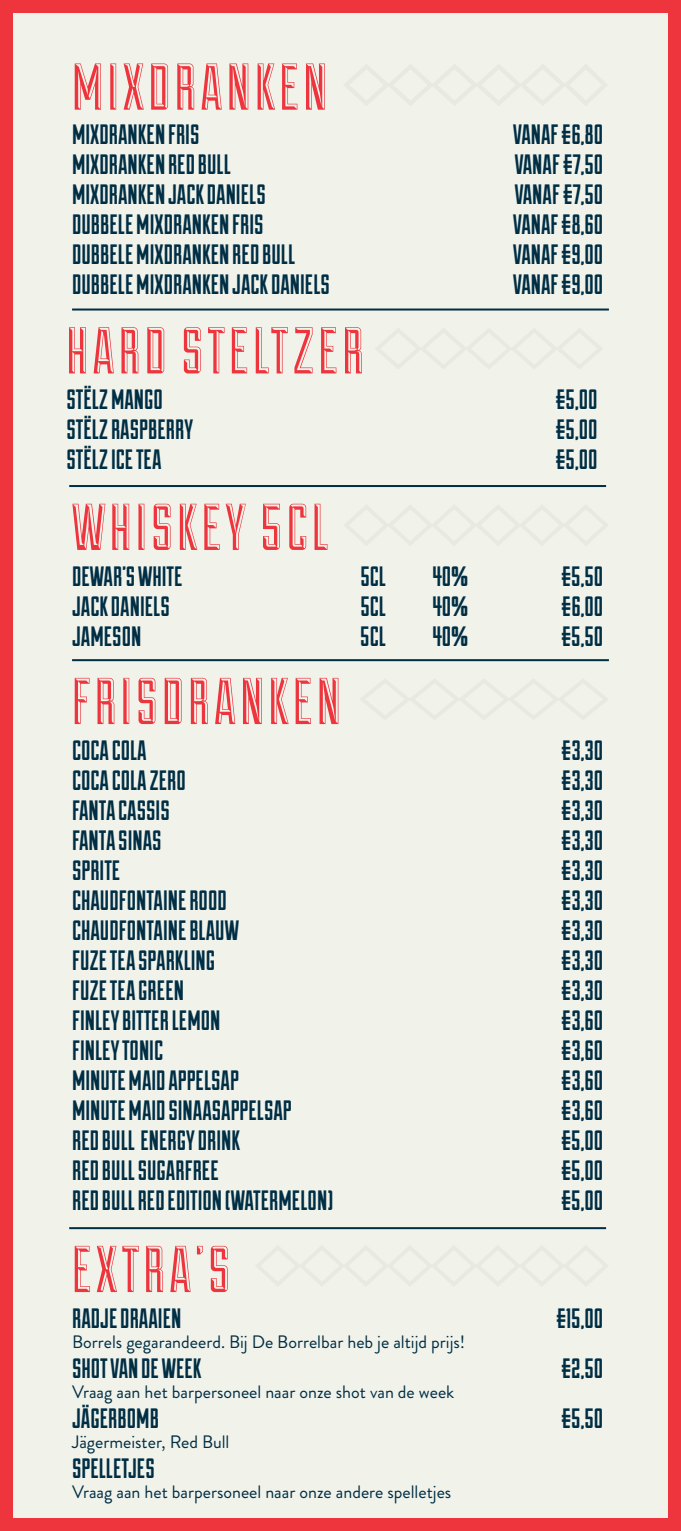
<style>
.page{position:relative;width:681px;height:1531px;background:#fff}
.page>*{position:absolute;margin:0;border:0;box-sizing:border-box;transform-origin:0 0}
.t1{font:66px "Duke";letter-spacing:.06em;color:#ee343d}
.t2{font:28px "Duke Fill";color:#002e44}
.t3{font:18px "Brandon Grotesque";color:#002e44}
</style>
<div class="page">
<div style="left:0;top:0;width:680px;height:1531px;background:#f1f3eb"></div>
<svg style="left:340px;top:502px;width:271px;height:47px;background:#eff1e9"></svg>
<svg style="left:357px;top:676px;width:254px;height:47px;background:#eff1e9"></svg>
<svg style="left:252px;top:1242px;width:359px;height:47px;background:#eff1e9"></svg>
<hr style="left:72px;top:659px;width:536px;height:2px;background:#002e44">
<hr style="left:69px;top:485px;width:536px;height:2px;background:#002e44">
<hr style="left:69px;top:1227px;width:536px;height:2px;background:#002e44">
<svg style="left:340px;top:61px;width:270px;height:48px;background:#eff1e9"></svg>
<hr style="left:72px;top:308px;width:536px;height:2px;background:#002e44">
<svg style="left:372px;top:325px;width:233px;height:47px;background:#eff1e9"></svg>
<p class="t1" style="left:72px;top:49px;width:257px">MIXDRANKEN</p>
<p class="t2" style="left:72px;top:118px;width:129px">MIXDRANKEN FRIS</p>
<p class="t2" style="left:513px;top:118px;width:91px">VANAF €6,8O</p>
<p class="t2" style="left:72px;top:148px;width:160px">MIXDRANKEN RED BULL</p>
<p class="t2" style="left:514px;top:148px;width:90px">VANAF €7,5O</p>
<p class="t2" style="left:72px;top:178px;width:195px">MIXDRANKEN JACK DANIELS</p>
<p class="t2" style="left:514px;top:178px;width:90px">VANAF €7,5O</p>
<p class="t2" style="left:72px;top:208px;width:193px">DUBBELE MIXDRANKEN FRIS</p>
<p class="t2" style="left:513px;top:208px;width:91px">VANAF €8,6O</p>
<p class="t2" style="left:72px;top:238px;width:224px">DUBBELE MIXDRANKEN RED BULL</p>
<p class="t2" style="left:513px;top:238px;width:91px">VANAF €9,OO</p>
<p class="t2" style="left:72px;top:268px;width:259px">DUBBELE MIXDRANKEN JACK DANIELS</p>
<p class="t2" style="left:513px;top:268px;width:91px">VANAF €9,OO</p>
<p class="t1" style="left:66px;top:312px;width:299px">HARD STELTZER</p>
<p class="t2" style="left:66px;top:383px;width:98px">STËLZ MANGO</p>
<p class="t2" style="left:555px;top:383px;width:43px">€5,OO</p>
<p class="t2" style="left:66px;top:413px;width:128px">STËLZ RASPBERRY</p>
<p class="t2" style="left:555px;top:413px;width:43px">€5,OO</p>
<p class="t2" style="left:66px;top:443px;width:97px">STËLZ ICE TEA</p>
<p class="t2" style="left:555px;top:443px;width:43px">€5,OO</p>
<p class="t1" style="left:72px;top:489px;width:258px">WHISKEY 5CL</p>
<p class="t2" style="left:72px;top:560px;width:112px">DEWAR’S WHITE</p>
<p class="t2" style="left:360px;top:560px;width:27px">5CL</p>
<p class="t2" style="left:432px;top:560px;width:37px">4O%</p>
<p class="t2" style="left:561px;top:560px;width:44px">€5,5O</p>
<p class="t2" style="left:72px;top:590px;width:99px">JACK DANIELS</p>
<p class="t2" style="left:360px;top:590px;width:27px">5CL</p>
<p class="t2" style="left:432px;top:590px;width:37px">4O%</p>
<p class="t2" style="left:561px;top:590px;width:43px">€6,OO</p>
<p class="t2" style="left:72px;top:620px;width:71px">JAMESON</p>
<p class="t2" style="left:360px;top:620px;width:27px">5CL</p>
<p class="t2" style="left:432px;top:620px;width:37px">4O%</p>
<p class="t2" style="left:561px;top:620px;width:44px">€5,5O</p>
<p class="t1" style="left:72px;top:663px;width:270px">FRISDRANKEN</p>
<p class="t2" style="left:72px;top:734px;width:76px">COCA COLA</p>
<p class="t2" style="left:561px;top:734px;width:43px">€3,3O</p>
<p class="t2" style="left:72px;top:764px;width:115px">COCA COLA ZERO</p>
<p class="t2" style="left:561px;top:764px;width:43px">€3,3O</p>
<p class="t2" style="left:72px;top:794px;width:99px">FANTA CASSIS</p>
<p class="t2" style="left:561px;top:794px;width:43px">€3,3O</p>
<p class="t2" style="left:72px;top:824px;width:91px">FANTA SINAS</p>
<p class="t2" style="left:561px;top:824px;width:43px">€3,3O</p>
<p class="t2" style="left:72px;top:854px;width:50px">SPRITE</p>
<p class="t2" style="left:561px;top:854px;width:43px">€3,3O</p>
<p class="t2" style="left:72px;top:884px;width:156px">CHAUDFONTAINE ROOD</p>
<p class="t2" style="left:561px;top:884px;width:43px">€3,3O</p>
<p class="t2" style="left:72px;top:914px;width:168px">CHAUDFONTAINE BLAUW</p>
<p class="t2" style="left:561px;top:914px;width:43px">€3,3O</p>
<p class="t2" style="left:72px;top:944px;width:145px">FUZE TEA SPARKLING</p>
<p class="t2" style="left:561px;top:944px;width:43px">€3,3O</p>
<p class="t2" style="left:72px;top:974px;width:113px">FUZE TEA GREEN</p>
<p class="t2" style="left:561px;top:974px;width:43px">€3,3O</p>
<p class="t2" style="left:72px;top:1004px;width:150px">FINLEY BITTER LEMON</p>
<p class="t2" style="left:561px;top:1004px;width:43px">€3,6O</p>
<p class="t2" style="left:72px;top:1034px;width:92px">FINLEY TONIC</p>
<p class="t2" style="left:561px;top:1034px;width:43px">€3,6O</p>
<p class="t2" style="left:72px;top:1064px;width:168px">MINUTE MAID APPELSAP</p>
<p class="t2" style="left:561px;top:1064px;width:43px">€3,6O</p>
<p class="t2" style="left:72px;top:1094px;width:221px">MINUTE MAID SINAASAPPELSAP</p>
<p class="t2" style="left:561px;top:1094px;width:43px">€3,6O</p>
<p class="t2" style="left:72px;top:1124px;width:169px">RED BULL ENERGY DRINK</p>
<p class="t2" style="left:561px;top:1124px;width:43px">€5,OO</p>
<p class="t2" style="left:72px;top:1154px;width:148px">RED BULL SUGARFREE</p>
<p class="t2" style="left:561px;top:1154px;width:43px">€5,OO</p>
<p class="t2" style="left:72px;top:1184px;width:263px">RED BULL RED EDITION (WATERMELON)</p>
<p class="t2" style="left:561px;top:1184px;width:43px">€5,OO</p>
<p class="t1" style="left:72px;top:1231px;width:160px">EXTRA’S</p>
<p class="t2" style="left:72px;top:1302px;width:111px">RADJE DRAAIEN</p>
<p class="t2" style="left:555px;top:1302px;width:49px">€15,OO</p>
<p class="t3" style="left:72px;top:1329px;width:394px">Borrels gegarandeerd. Bij De Borrelbar heb je altijd prijs!</p>
<p class="t2" style="left:72px;top:1352px;width:131px">SHOT VAN DE WEEK</p>
<p class="t2" style="left:561px;top:1352px;width:43px">€2,5O</p>
<p class="t3" style="left:72px;top:1379px;width:383px">Vraag aan het barpersoneel naar onze shot van de week</p>
<p class="t2" style="left:72px;top:1402px;width:88px">JÄGERBOMB</p>
<p class="t2" style="left:561px;top:1402px;width:44px">€5,5O</p>
<p class="t3" style="left:72px;top:1429px;width:159px">Jägermeister, Red Bull</p>
<p class="t2" style="left:72px;top:1452px;width:84px">SPELLETJES</p>
<p class="t3" style="left:72px;top:1479px;width:380px">Vraag aan het barpersoneel naar onze andere spelletjes</p>
</div>
